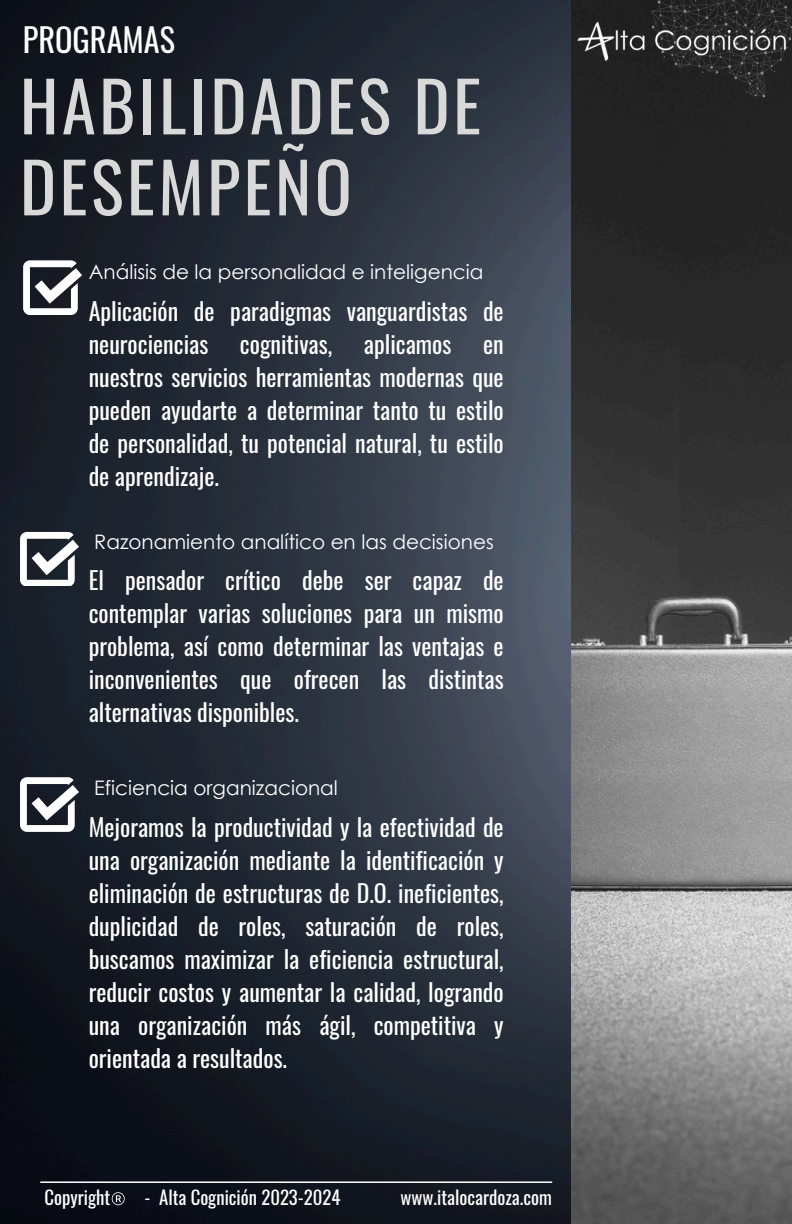
<style>
.page{position:relative;width:792px;height:1224px;background:#fff}
.page>*{position:absolute;margin:0;border:0;box-sizing:border-box;transform-origin:0 0}
.t1{font:68.8px/81px "Oswald";letter-spacing:.05em;color:#d9d9d9}
.t2{font:32.4px "Oswald";color:#fff}
.t3{font:24px/33px "Oswald";color:#fff;text-align:justify}
.t4{font:20px "Century Gothic";color:#fff}
.t5{font:18.8px "Oswald";color:#fff}
</style>
<div class="page">
<img style="left:0;top:0;width:572px;height:1224px">
<hr style="left:41px;top:1181px;width:511px;height:2px;background:#fff">
<svg style="left:20px;top:532px;width:59px;height:54px"></svg>
<svg style="left:23px;top:260px;width:59px;height:54px"></svg>
<svg style="left:20px;top:777px;width:59px;height:54px"></svg>
<svg style="left:112px;top:1190px;width:23px;height:19px"></svg>
<img style="left:572px;top:164px;width:220px;height:1060px">
<img style="left:548px;top:0;width:244px;height:164px">
<p class="t2" style="left:23px;top:14px;width:154px">PROGRAMAS</p>
<p class="t1" style="left:20px;top:63px;width:463px">HABILIDADES DE<br>DESEMPEÑO</p>
<p class="t4" style="left:89px;top:259px;width:396px">Análisis de la personalidad e inteligencia</p>
<h3 class="t3" style="left:89px;top:293px;width:417px">Aplicación de paradigmas vanguardistas de neurociencias</h3>
<h3 class="t3" style="left:240px;top:326px;width:94px">cognitivas,</h3>
<h3 class="t3" style="left:364px;top:326px;width:89px">aplicamos</h3>
<h3 class="t3" style="left:89px;top:326px;width:417px;text-indent:394px">en nuestros servicios herramientas modernas que pueden ayudarte a determinar tanto tu estilo de personalidad, tu potencial natural, tu estilo de aprendizaje.</h3>
<p class="t4" style="left:94px;top:529px;width:401px">Razonamiento analítico en las decisiones</p>
<p class="t3" style="left:89px;top:563px;width:417px">El pensador crítico debe ser capaz de contemplar varias soluciones para un mismo problema, así como determinar las ventajas e inconvenientes que ofrecen las distintas alternativas disponibles.</p>
<h3 class="t4" style="left:94px;top:775px;width:245px">Eficiencia organizacional</h3>
<p class="t3" style="left:89px;top:809px;width:417px">Mejoramos la productividad y la efectividad de una organización mediante la identificación y eliminación de estructuras de D.O. ineficientes, duplicidad de roles, saturación de roles, buscamos maximizar la eficiencia estructural, reducir costos y aumentar la calidad, logrando una organización más ágil, competitiva y orientada a resultados.</p>
<p class="t5" style="left:44px;top:1182px;width:67px">Copyright</p>
<p class="t5" style="left:145px;top:1182px;width:197px">- Alta Cognición 2023-2024</p>
<p class="t5" style="left:401px;top:1182px;width:153px">www.italocardoza.com</p>
</div>
